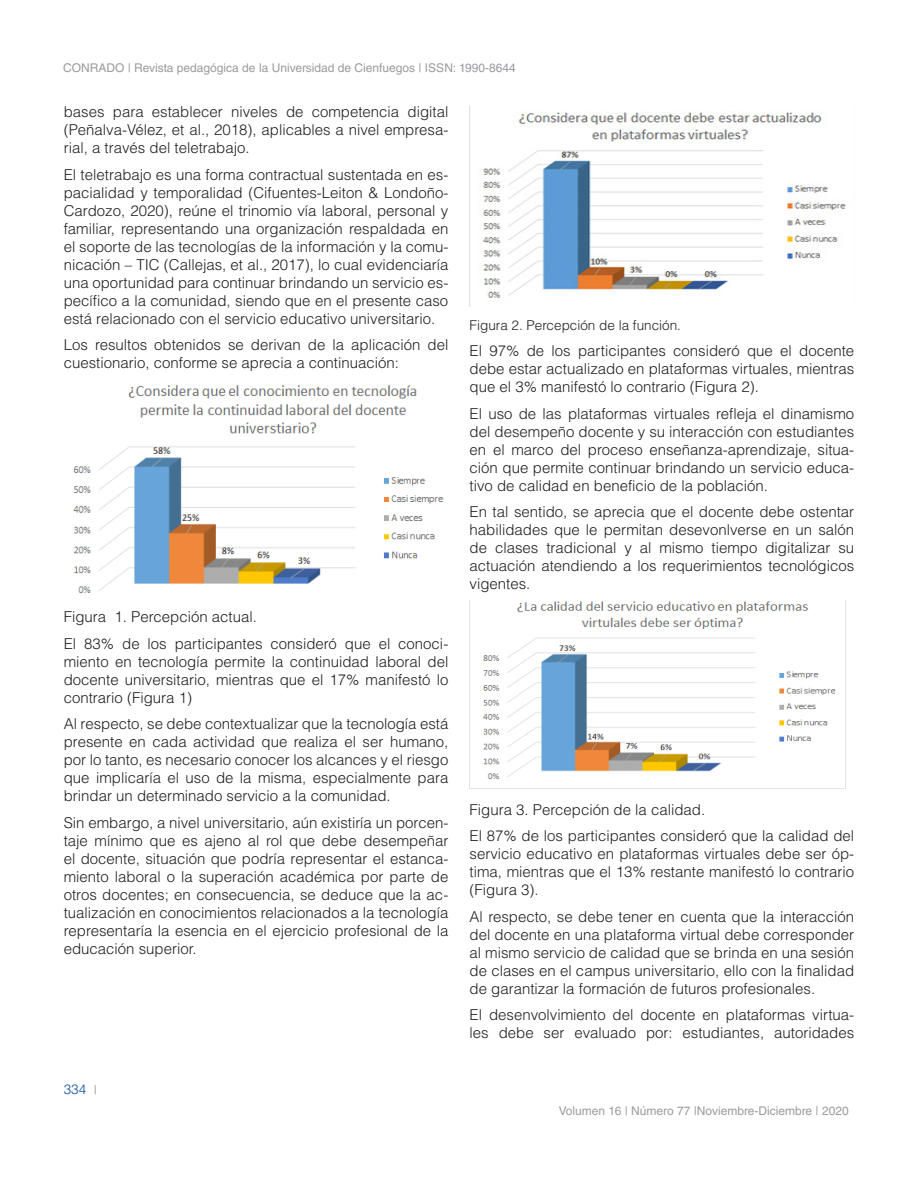
<style>
.page{position:relative;width:918px;height:1188px;background:#fff}
.page>*{position:absolute;margin:0;border:0;box-sizing:border-box;transform-origin:0 0}
.TEXTO{font:300 15px/18px "Helvetica LT Std";color:#231f20;text-align:justify}
.pie_de_foto{font:300 13.5px "Helvetica LT Std";color:#231f20}
.t1{font:300 13.5px "Helvetica LT Std";color:#0d4da1}
.t2{font:12px "Helvetica LT Std";color:#999b9e}
.s1{font-weight:400;font-size:12px;color:#999b9e}
</style>
<div class="page">
<img style="left:73px;top:385px;width:371px;height:208px">
<img style="left:479px;top:111px;width:368px;height:189px">
<img style="left:483px;top:601px;width:363px;height:187px">
<p class="t2" style="left:63px;top:61px;width:454px">CONRADO | Revista pedagógica de la Universidad de Cienfuegos | ISSN: 1990-8644</p>
<p class="TEXTO" style="left:64px;top:103px;width:386px">bases para establecer niveles de competencia digital (Peñalva-Vélez, et al., 2018), aplicables a nivel empresa&shy;rial, a través del teletrabajo.</p>
<p class="TEXTO" style="left:64px;top:165px;width:386px">El teletrabajo es una forma contractual sustentada en es&shy;pacialidad y temporalidad (Cifuentes-Leiton &amp; Londoño-Cardozo, 2020), reúne el trinomio vía laboral, personal y familiar, representando una organización respaldada en el soporte de las tecnologías de la información y la comu&shy;nicación – TIC (Callejas, et al., 2017), lo cual evidenciaría una oportunidad para continuar brindando un servicio es&shy;pecífico a la comunidad, siendo que en el presente caso está relacionado con el servicio educativo universitario.</p>
<p class="TEXTO" style="left:64px;top:336px;width:386px">Los resultos obtenidos se derivan de la aplicación del cuestionario, conforme se aprecia a continuación:</p>
<p class="TEXTO" style="left:64px;top:608px;width:195px">Figura 1. Percepción actual.</p>
<p class="TEXTO" style="left:64px;top:634px;width:386px">El 83% de los participantes consideró que el conoci&shy;miento en tecnología permite la continuidad laboral del docente universitario, mientras que el 17% manifestó lo contrario (Figura 1)</p>
<p class="TEXTO" style="left:64px;top:715px;width:386px">Al respecto, se debe contextualizar que la tecnología está presente en cada actividad que realiza el ser humano, por lo tanto, es necesario conocer los alcances y el riesgo que implicaría el uso de la misma, especialmente para brindar un determinado servicio a la comunidad.</p>
<p class="TEXTO" style="left:64px;top:813px;width:386px">Sin embargo, a nivel universitario, aún existiría un porcen&shy;taje mínimo que es ajeno al rol que debe desempeñar el docente, situación que podría representar el estanca&shy;miento laboral o la superación académica por parte de otros docentes; en consecuencia, se deduce que la ac&shy;tualización en conocimientos relacionados a la tecnología representaría la esencia en el ejercicio profesional de la educación superior.</p>
<p class="t1" style="left:64px;top:1081px;width:35px">334 <span class="s1">|</span></p>
<p class="pie_de_foto" style="left:470px;top:316px;width:213px">Figura 2. Percepción de la función.</p>
<p class="TEXTO" style="left:470px;top:342px;width:386px">El 97% de los participantes consideró que el docente debe estar actualizado en plataformas virtuales, mientras que el 3% manifestó lo contrario (Figura 2).</p>
<p class="TEXTO" style="left:470px;top:404px;width:386px">El uso de las plataformas virtuales refleja el dinamismo del desempeño docente y su interacción con estudiantes en el marco del proceso enseñanza-aprendizaje, situa&shy;ción que permite continuar brindando un servicio educa&shy;tivo de calidad en beneficio de la población.</p>
<p class="TEXTO" style="left:470px;top:503px;width:386px">En tal sentido, se aprecia que el docente debe ostentar habilidades que le permitan desevonlverse en un salón de clases tradicional y al mismo tiempo digitalizar su actuación atendiendo a los requerimientos tecnológicos vigentes.</p>
<p class="TEXTO" style="left:470px;top:800px;width:237px">Figura 3. Percepción de la calidad.</p>
<p class="TEXTO" style="left:470px;top:827px;width:386px">El 87% de los participantes consideró que la calidad del servicio educativo en plataformas virtuales debe ser óp&shy;tima, mientras que el 13% restante manifestó lo contrario (Figura 3).</p>
<p class="TEXTO" style="left:470px;top:907px;width:386px">Al respecto, se debe tener en cuenta que la interacción del docente en una plataforma virtual debe corresponder al mismo servicio de calidad que se brinda en una sesión de clases en el campus universitario, ello con la finalidad de garantizar la formación de futuros profesionales.</p>
<p class="TEXTO" style="left:470px;top:1006px;width:386px">El desenvolvimiento del docente en plataformas virtua&shy;les debe ser evaluado por: estudiantes, autoridades</p>
<p class="t2" style="left:559px;top:1104px;width:291px">Volumen 16 | Número 77 |Noviembre-Diciembre | 2020</p>
</div>
